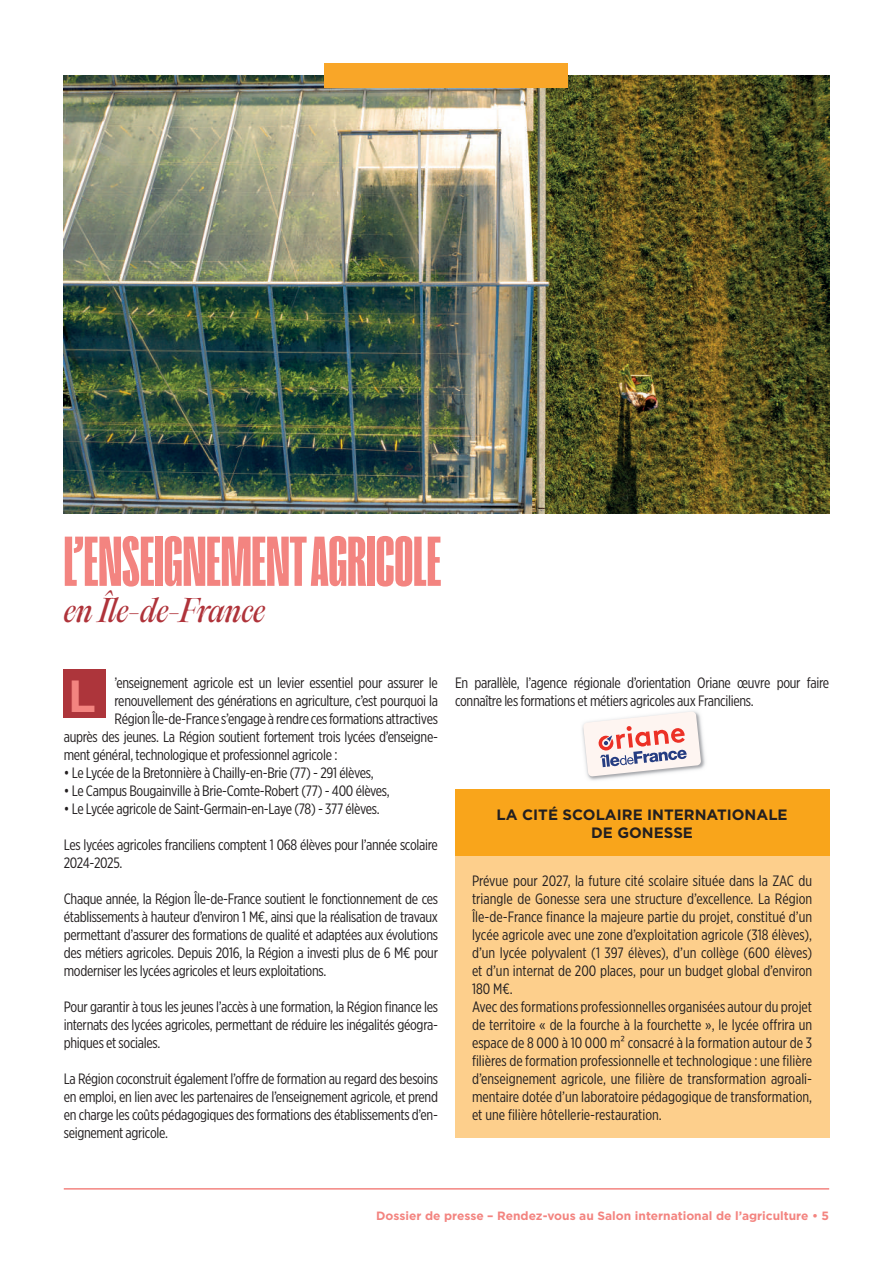
<style>
.page{position:relative;width:893px;height:1263px;background:#fff}
.page>*{position:absolute;margin:0;border:0;box-sizing:border-box;transform-origin:0 0}
.t1{font:900 72px "PP Right Grotesk Tall";color:#f38480}
.t2{font:700 45px "Gotham";color:#f38480}
.t3{font:italic 30px "PP Editorial Old";color:#af333a}
.t4{font:15px/18px "Gotham X Narrow";letter-spacing:-.02em;color:#231f20;text-align:justify}
.t5{font:15px/18px "Gotham X Narrow";color:#231f20}
.t6{font:700 15px/18px "Gotham";color:#231f20;text-align:center}
.t7{font:700 12px "Gotham";color:#f38480}
</style>
<div class="page">
<img style="left:64px;top:76px;width:765px;height:438px">
<div style="left:325px;top:64px;width:243px;height:24px;background:#f9a628"></div>
<div style="left:64px;top:670px;width:42px;height:48px;background:#ad353b"></div>
<div style="left:455px;top:856px;width:374px;height:282px;background:#fdcf8c"></div>
<div style="left:455px;top:790px;width:374px;height:66px;background:#f9a51b"></div>
<img style="left:587px;top:724px;width:118px;height:56px">
<svg style="left:583px;top:711px;width:118px;height:65px"></svg>
<hr style="left:64px;top:1188px;width:765px;height:1px;background:#f38480">
<h1 class="t1" style="left:64px;top:526px;width:379px">L’ENSEIGNEMENT AGRICOLE</h1>
<h3 class="t3" style="left:64px;top:590px;width:203px">en Île-de-France</h3>
<p class="t4" style="left:115px;top:673px;width:325px">’enseignement agricole est un levier essentiel pour assurer le</p>
<p class="t4" style="left:115px;top:691px;width:325px">renouvellement des générations en agriculture, c’est pourquoi la</p>
<p class="t4" style="left:115px;top:709px;width:325px">Région Île-de-France s’engage à rendre ces formations attractives</p>
<p class="t4" style="left:64px;top:727px;width:376px">auprès des jeunes. La Région soutient fortement trois lycées d’enseigne-</p>
<p class="t4" style="left:64px;top:745px;width:275px">ment général, technologique et professionnel agricole :</p>
<p class="t4" style="left:64px;top:763px;width:311px">• Le Lycée de la Bretonnière à Chailly-en-Brie (77) - 291 élèves,</p>
<p class="t4" style="left:64px;top:781px;width:327px">• Le Campus Bougainville à Brie-Comte-Robert (77) - 400 élèves,</p>
<p class="t4" style="left:64px;top:799px;width:317px">• Le Lycée agricole de Saint-Germain-en-Laye (78) - 377 élèves.</p>
<p class="t4" style="left:64px;top:835px;width:376px">Les lycées agricoles franciliens comptent 1 068 élèves pour l’année scolaire<br>2024-2025.</p>
<p class="t4" style="left:64px;top:889px;width:376px">Chaque année, la Région Île-de-France soutient le fonctionnement de ces établissements à hauteur d’environ 1 M€, ainsi que la réalisation de travaux permettant d’assurer des formations de qualité et adaptées aux évolutions des métiers agricoles. Depuis 2016, la Région a investi plus de 6 M€ pour moderniser les lycées agricoles et leurs exploitations.</p>
<p class="t4" style="left:64px;top:997px;width:376px">Pour garantir à tous les jeunes l’accès à une formation, la Région finance les internats des lycées agricoles, permettant de réduire les inégalités géogra&shy;phiques et sociales.</p>
<p class="t4" style="left:64px;top:1069px;width:376px">La Région coconstruit également l’offre de formation au regard des besoins en emploi, en lien avec les partenaires de l’enseignement agricole, et prend en charge les coûts pédagogiques des formations des établissements d’en&shy;seignement agricole.</p>
<h2 class="t2" style="left:68px;top:666px;width:29px">L</h2>
<p class="t4" style="left:455px;top:673px;width:376px">En parallèle, l’agence régionale d’orientation Oriane œuvre pour faire</p>
<p class="t4" style="left:455px;top:691px;width:300px">connaître les formations et métiers agricoles aux Franciliens.</p>
<p class="t6" style="left:496px;top:805px;width:293px">LA CITÉ SCOLAIRE INTERNATIONALE<br>DE GONESSE</p>
<p class="t5" style="left:472px;top:871px;width:342px">Prévue pour 2027, la future cité scolaire située dans la ZAC du triangle de Gonesse sera une structure d’excellence. La Région Île-de-France finance la majeure partie du projet, constitué d’un lycée agricole avec une zone d’exploitation agricole (318 élèves), d’un lycée polyvalent (1 397 élèves), d’un collège (600 élèves) et d’un internat de 200 places, pour un budget global d’environ 180 M€.<br>Avec des formations professionnelles organisées autour du projet de territoire « de la fourche à la fourchette », le lycée offrira un espace de 8 000 à 10 000 m² consacré à la formation autour de 3 filières de formation professionnelle et technologique : une filière d’enseignement agricole, une filière de transformation agroali&shy;mentaire dotée d’un laboratoire pédagogique de transformation, et une filière hôtellerie-restauration.</p>
<p class="t7" style="left:376px;top:1208px;width:454px">Dossier de presse – Rendez-vous au Salon international de l’agriculture • 5</p>
</div>
